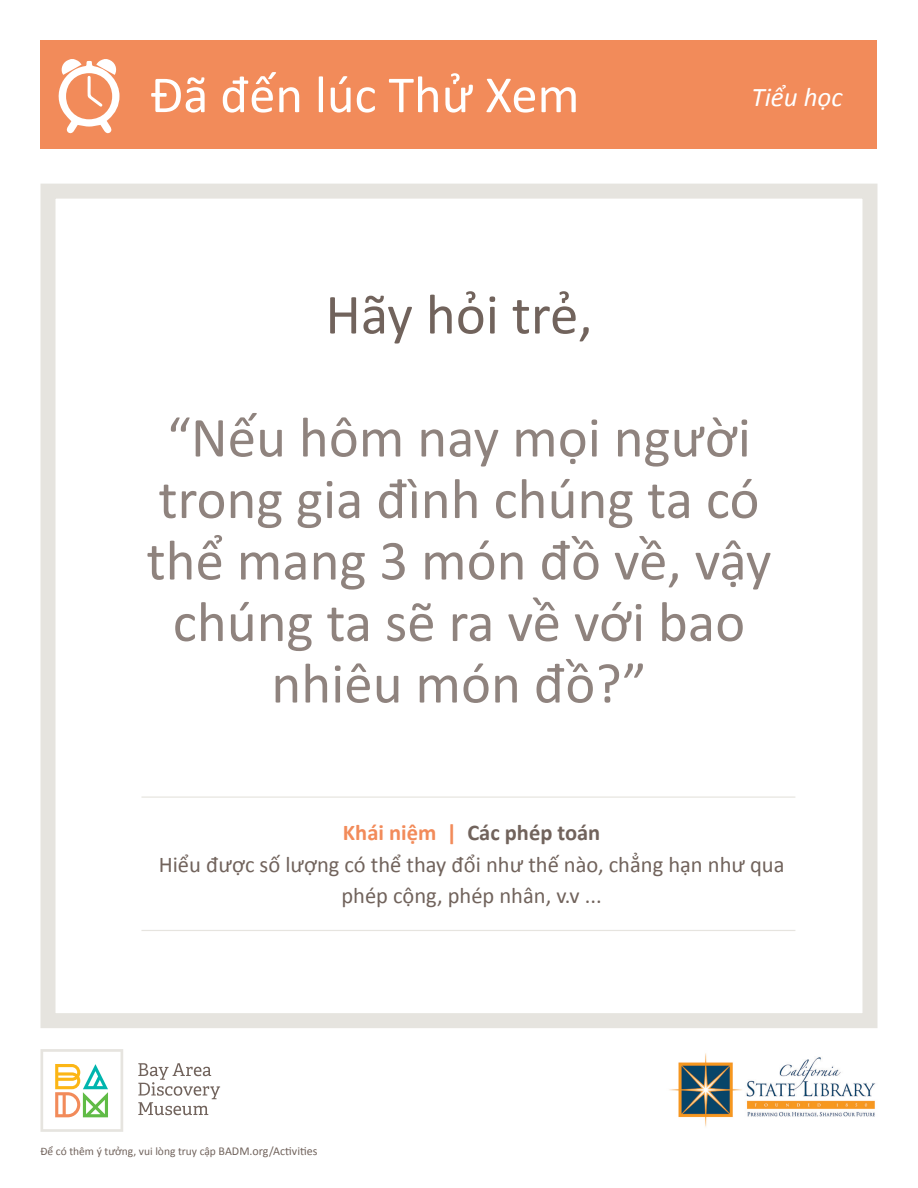
<style>
.page{position:relative;width:918px;height:1188px;background:#fff}
.page>*{position:absolute;margin:0;border:0;box-sizing:border-box;transform-origin:0 0}
.t1{font:57px/61.5px "Calibri";color:#8f837e;text-align:center}
.t2{font:57px "Calibri";color:#71635c}
.t3{font:52.5px "Calibri";color:#fff}
.t4{font:italic 27px "Calibri";color:#fff}
.t5{font:22.5px/31.5px "Calibri";color:#71635c;text-align:center}
.t6{font:11.55px "Calibri";color:#71635c}
.s1{font-weight:700;color:#f28b5a}
.s2{font-weight:700}
.s3{font-size:12px}
</style>
<div class="page">
<div style="left:40px;top:184px;width:838px;height:844px;border:15px solid #e6e4df"></div>
<div style="left:40px;top:40px;width:838px;height:109px;background:#f28b5a"></div>
<svg style="left:58px;top:59px;width:62px;height:75px"></svg>
<hr style="left:141px;top:796px;width:654px;height:2px;background:#e6e4df">
<hr style="left:141px;top:930px;width:654px;height:1px;background:#e6e4df">
<svg style="left:138px;top:1063px;width:82px;height:52px"></svg>
<svg style="left:40px;top:1049px;width:83px;height:83px"></svg>
<img style="left:669px;top:1053px;width:207px;height:74px">
<h2 class="t3" style="left:150px;top:58px;width:431px">Đã đến lúc Thử Xem</h2>
<h1 class="t2" style="left:325px;top:275px;width:269px">Hãy hỏi trẻ,</h1>
<p class="t4" style="left:752px;top:78px;width:93px">Tiểu học</p>
<h1 class="t1" style="left:147px;top:405px;width:627px">“Nếu hôm nay mọi người trong gia đình chúng ta có thể mang 3 món đồ về, vậy chúng ta sẽ ra về với bao nhiêu món đồ?”</h1>
<p class="t5" style="left:159px;top:817px;width:627px"><span class="s1">Khái niệm |</span> <span class="s2">Các phép toán<br></span>Hiểu được số lượng có thể thay đổi như thế nào, chẳng hạn như qua phép cộng, phép nhân, v.v ...</p>
<p class="t6" style="left:40px;top:1143px;width:278px">Để có thêm ý tưởng, vui lòng truy cập <span class="s3">BADM.org/Activities</span></p>
</div>
